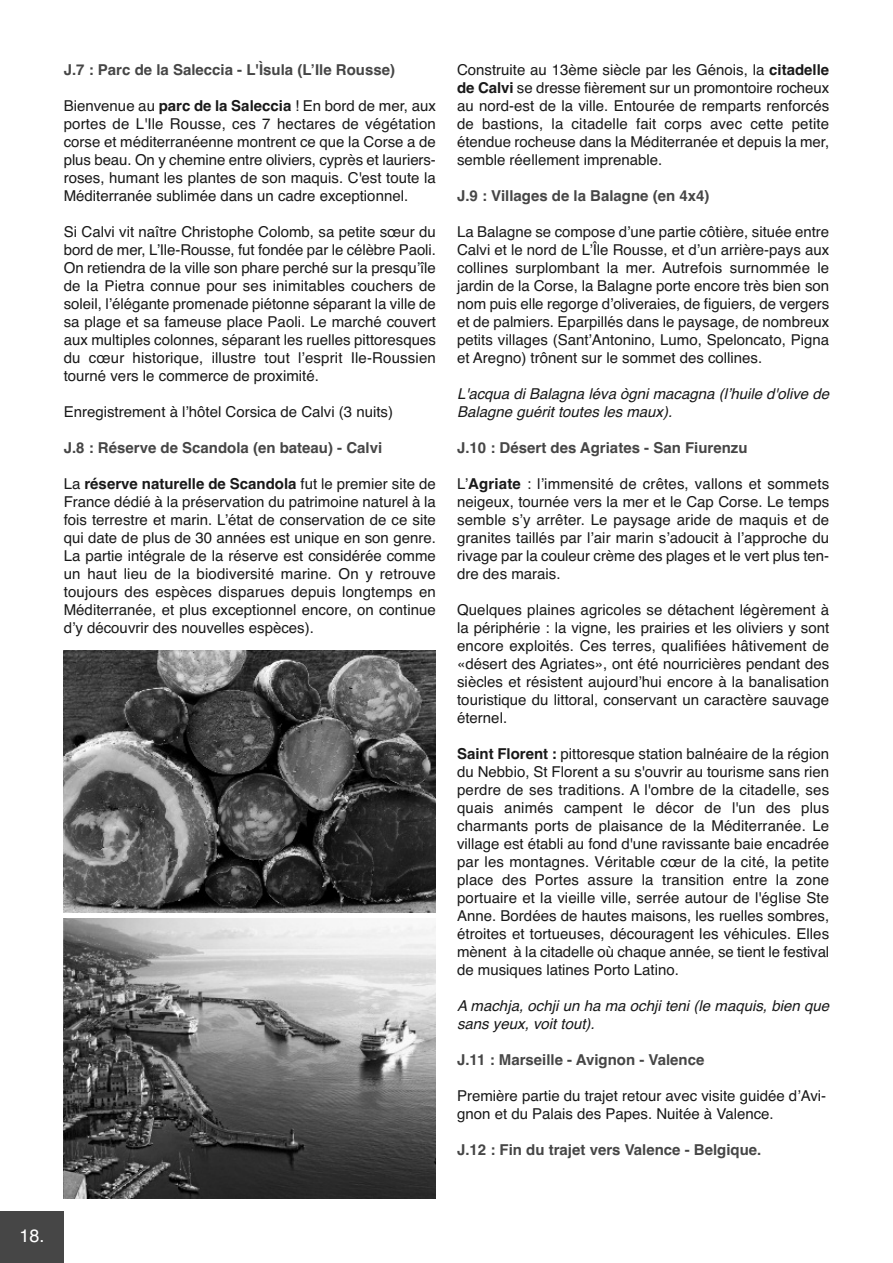
<style>
.page{position:relative;width:893px;height:1263px;background:#fff}
.page>*{position:absolute;margin:0;border:0;box-sizing:border-box;transform-origin:0 0}
.t1{font:18px "Helvetica";color:#fff}
.t2{font:15px/18px "Helvetica";color:#191919;text-align:justify}
.t3{font:700 15px "Helvetica";color:#464646}
.t4{font:italic 15px/18px "Helvetica";color:#191919}
.s1{font-weight:700}
</style>
<div class="page">
<img style="left:64px;top:918px;width:372px;height:280px">
<img style="left:64px;top:651px;width:372px;height:262px">
<div style="left:0;top:1212px;width:64px;height:51px;background:#464646"></div>
<p class="t3" style="left:64px;top:61px;width:333px">J.7 : Parc de la Saleccia - L'Ìsula (L’Ile Rousse)</p>
<p class="t2" style="left:64px;top:97px;width:374px">Bienvenue au <span class="s1">parc de la Saleccia</span> ! En bord de mer, aux portes de L'Ile Rousse, ces 7 hectares de végétation corse et méditerranéenne montrent ce que la Corse a de plus beau. On y chemine entre oliviers, cyprès et lauriers&shy;roses, humant les plantes de son maquis. C'est toute la Méditerranée sublimée dans un cadre exceptionnel.</p>
<p class="t2" style="left:64px;top:223px;width:374px">Si Calvi vit naître Christophe Colomb, sa petite sœur du bord de mer, L’Ile-Rousse, fut fondée par le célèbre Paoli.<br>On retiendra de la ville son phare perché sur la presqu’île de la Pietra connue pour ses inimitables couchers de soleil, l’élégante promenade piétonne séparant la ville de sa plage et sa fameuse place Paoli. Le marché couvert aux multiples colonnes, séparant les ruelles pittoresques du cœur historique, illustre tout l’esprit Ile-Roussien tourné vers le commerce de proximité.</p>
<p class="t2" style="left:64px;top:403px;width:331px">Enregistrement à l’hôtel Corsica de Calvi (3 nuits)</p>
<p class="t3" style="left:64px;top:439px;width:320px">J.8 : Réserve de Scandola (en bateau) - Calvi</p>
<p class="t2" style="left:64px;top:475px;width:374px">La <span class="s1">réserve naturelle de Scandola</span> fut le premier site de France dédié à la préservation du patrimoine naturel à la fois terrestre et marin. L’état de conservation de ce site qui date de plus de 30 années est unique en son genre.<br>La partie intégrale de la réserve est considérée comme un haut lieu de la biodiversité marine. On y retrouve toujours des espèces disparues depuis longtemps en Méditerranée, et plus exceptionnel encore, on continue d’y découvrir des nouvelles espèces).</p>
<p class="t2" style="left:457px;top:61px;width:374px">Construite au 13ème siècle par les Génois, la <span class="s1">citadelle de Calvi</span> se dresse fièrement sur un promontoire rocheux au nord-est de la ville. Entourée de remparts renforcés de bastions, la citadelle fait corps avec cette petite étendue rocheuse dans la Méditerranée et depuis la mer, semble réellement imprenable.</p>
<p class="t3" style="left:457px;top:187px;width:254px">J.9 : Villages de la Balagne (en 4x4)</p>
<p class="t2" style="left:457px;top:223px;width:374px">La Balagne se compose d’une partie côtière, située entre Calvi et le nord de L’Île Rousse, et d’un arrière-pays aux collines surplombant la mer. Autrefois surnommée le jardin de la Corse, la Balagne porte encore très bien son nom puis elle regorge d’oliveraies, de figuiers, de vergers et de palmiers. Eparpillés dans le paysage, de nombreux petits villages (Sant’Antonino, Lumo, Speloncato, Pigna et Aregno) trônent sur le sommet des collines.</p>
<p class="t4" style="left:457px;top:385px;width:374px">L'acqua di Balagna léva ògni macagna (l’huile d'olive de<br>Balagne guérit toutes les maux).</p>
<p class="t3" style="left:457px;top:439px;width:292px">J.10 : Désert des Agriates - San Fiurenzu</p>
<p class="t2" style="left:457px;top:475px;width:374px">L’<span class="s1">Agriate</span> : l’immensité de crêtes, vallons et sommets neigeux, tournée vers la mer et le Cap Corse. Le temps semble s’y arrêter. Le paysage aride de maquis et de granites taillés par l’air marin s’adoucit à l’approche du rivage par la couleur crème des plages et le vert plus ten&shy;dre des marais.</p>
<p class="t2" style="left:457px;top:601px;width:374px">Quelques plaines agricoles se détachent légèrement à la périphérie : la vigne, les prairies et les oliviers y sont encore exploités. Ces terres, qualifiées hâtivement de «désert des Agriates», ont été nourricières pendant des siècles et résistent aujourd’hui encore à la banalisation touristique du littoral, conservant un caractère sauvage éternel.</p>
<p class="t2" style="left:457px;top:745px;width:374px"><span class="s1">Saint Florent :</span> pittoresque station balnéaire de la région du Nebbio, St Florent a su s'ouvrir au tourisme sans rien perdre de ses traditions. A l'ombre de la citadelle, ses quais animés campent le décor de l'un des plus charmants ports de plaisance de la Méditerranée. Le village est établi au fond d'une ravissante baie encadrée par les montagnes. Véritable cœur de la cité, la petite place des Portes assure la transition entre la zone portuaire et la vieille ville, serrée autour de l'église Ste Anne. Bordées de hautes maisons, les ruelles sombres, étroites et tortueuses, découragent les véhicules. Elles mènent à la citadelle où chaque année, se tient le festival de musiques latines Porto Latino.</p>
<p class="t4" style="left:457px;top:997px;width:374px">A machja, ochji un ha ma ochji teni (le maquis, bien que sans yeux, voit tout).</p>
<p class="t3" style="left:457px;top:1051px;width:249px">J.11 : Marseille - Avignon - Valence</p>
<p class="t2" style="left:457px;top:1087px;width:371px">Première partie du trajet retour avec visite guidée d’Avi&shy;gnon et du Palais des Papes. Nuitée à Valence.</p>
<p class="t3" style="left:457px;top:1141px;width:306px">J.12 : Fin du trajet vers Valence - Belgique.</p>
<p class="t1" style="left:19px;top:1226px;width:27px">18.</p>
</div>
